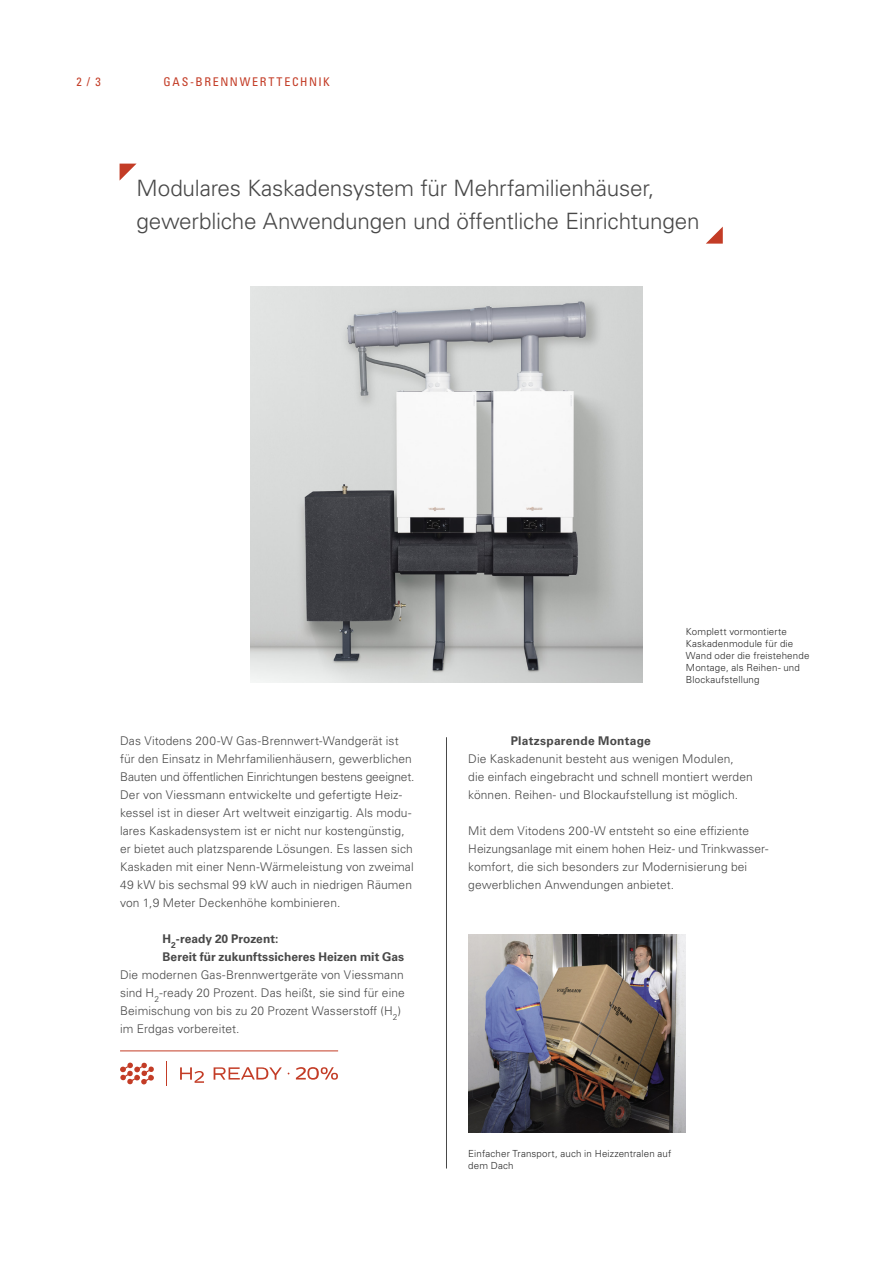
<style>
.page{position:relative;width:893px;height:1263px;background:#fff}
.page>*{position:absolute;margin:0;border:0;box-sizing:border-box;transform-origin:0 0}
.t1{font:300 22.5px/33px "Univers LTCYR 45";letter-spacing:-.01em;color:#484848}
.t2{font:300 12px/18px "Univers LTCYR 45";letter-spacing:.01em;color:#484848}
.t3{font:700 12px/18px "Univers LTCYR 65";letter-spacing:.005em;color:#484848}
.t4{font:condensed 12px "Univers LTCYR 57";letter-spacing:.135em;color:#c33c26}
.t5{font:700 12px "Univers LTCYR 65";letter-spacing:.025em;color:#484848}
.t6{font:300 9.75px/12px "Univers LTCYR 45";letter-spacing:.015em;color:#292929}
</style>
<div class="page">
<img style="left:251px;top:287px;width:391px;height:396px">
<img style="left:468px;top:935px;width:218px;height:198px">
<svg style="left:120px;top:164px;width:16px;height:16px"></svg>
<svg style="left:706px;top:227px;width:17px;height:17px"></svg>
<hr style="left:446px;top:737px;width:1px;height:431px;background:#484848">
<svg style="left:166px;top:1061px;width:1px;height:25px"></svg>
<svg style="left:214px;top:1067px;width:68px;height:13px"></svg>
<svg style="left:296px;top:1067px;width:42px;height:13px"></svg>
<svg style="left:120px;top:1062px;width:34px;height:22px"></svg>
<svg style="left:180px;top:1067px;width:24px;height:16px"></svg>
<hr style="left:120px;top:1051px;width:218px;height:1px;background:#c33c26">
<p class="t4" style="left:77px;top:74px;width:26px">2 / 3</p>
<p class="t4" style="left:164px;top:74px;width:168px">GAS-BRENNWERTTECHNIK</p>
<h1 class="t1" style="left:137px;top:171px;width:564px">Modulares Kaskadensystem für Mehrfamilienhäuser, gewerbliche Anwendungen und öffentliche Einrichtungen</h1>
<p class="t2" style="left:120px;top:732px;width:296px">Das Vitodens 200-W Gas-Brennwert-Wandgerät ist für den Einsatz in Mehrfamilienhäusern, gewerblichen Bauten und öffentlichen Einrichtungen bestens geeignet.<br>Der von Viessmann entwickelte und gefertigte Heiz&shy;kessel ist in dieser Art weltweit einzigartig. Als modu&shy;lares Kaskadensystem ist er nicht nur kostengünstig, er bietet auch platzsparende Lösungen. Es lassen sich Kaskaden mit einer Nenn-Wärmeleistung von zweimal 49 kW bis sechsmal 99 kW auch in niedrigen Räumen von 1,9 Meter Deckenhöhe kombinieren.</p>
<p class="t3" style="left:163px;top:929px;width:243px">H<sub>2</sub>-ready 20 Prozent:<br>Bereit für zukunftssicheres Heizen mit Gas</p>
<p class="t2" style="left:120px;top:966px;width:286px">Die modernen Gas-Brennwertgeräte von Viessmann sind H<sub>2</sub>-ready 20 Prozent. Das heißt, sie sind für eine Beimischung von bis zu 20 Prozent Wasserstoff (H<sub>2</sub>) im Erdgas vorbereitet.</p>
<p class="t6" style="left:686px;top:625px;width:125px">Komplett vormontierte<br>Kaskadenmodule für die<br>Wand oder die freistehende<br>Montage, als Reihen- und<br>Blockaufstellung</p>
<p class="t5" style="left:511px;top:733px;width:142px">Platzsparende Montage</p>
<p class="t2" style="left:468px;top:750px;width:286px">Die Kaskadenunit besteht aus wenigen Modulen, die einfach eingebracht und schnell montiert werden können. Reihen- und Blockaufstellung ist möglich.</p>
<p class="t2" style="left:468px;top:822px;width:301px">Mit dem Vitodens 200-W entsteht so eine effiziente Heizungsanlage mit einem hohen Heiz- und Trinkwasser&shy;komfort, die sich besonders zur Modernisierung bei gewerblichen Anwendungen anbietet.</p>
<p class="t6" style="left:468px;top:1147px;width:205px">Einfacher Transport, auch in Heizzentralen auf dem Dach</p>
</div>
